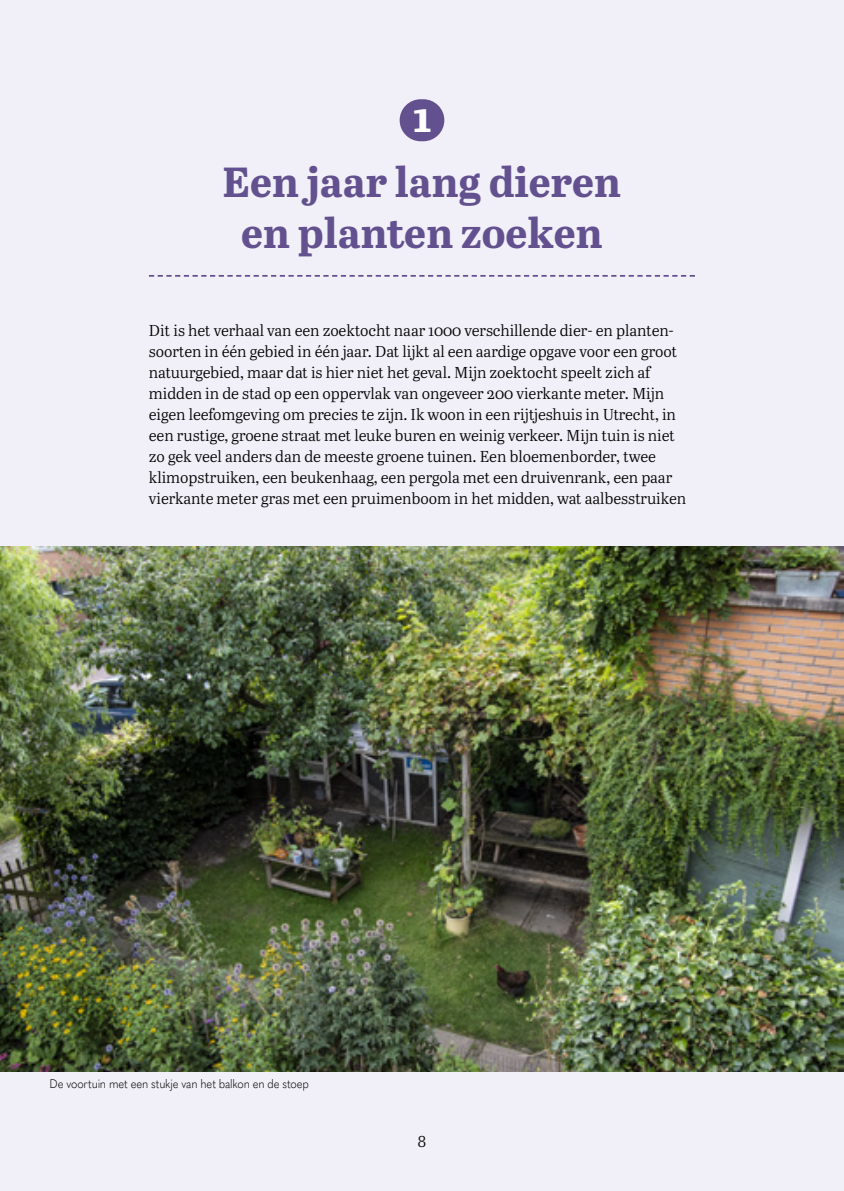
<style>
.page{position:relative;width:844px;height:1191px;background:#fff}
.page>*{position:absolute;margin:0;border:0;box-sizing:border-box;transform-origin:0 0}
.t1{font:700 42px/50.4px "Abril Text";color:#63508f;text-align:center}
.t2{font:700 42px "Abril Text";color:#fff}
.t3{font:15.75px/21px "Abril Text Lt";letter-spacing:-.005em;color:#000}
.t4{font:300 12.25px "Quasimoda";letter-spacing:-.01em;color:#000;scale:.9 1}
</style>
<div class="page">
<div style="left:0;top:0;width:843px;height:1191px;background:#f1eff7"></div>
<div style="left:399px;top:99px;width:45px;height:42px;background:#63508f;border-radius:21px"></div>
<svg style="left:149px;top:275px;width:545px;height:2px"></svg>
<img style="left:0;top:546px;width:843px;height:525px">
<h1 class="t2" style="left:412px;top:86px;width:21px">1</h1>
<h1 class="t1" style="left:223px;top:155px;width:399px">Een jaar lang dieren en planten zoeken</h1>
<p class="t3" style="left:149px;top:319px;width:538px">Dit is het verhaal van een zoektocht naar 1000 verschillende dier- en planten&shy;soorten in één gebied in één jaar. Dat lijkt al een aardige opgave voor een groot natuurgebied, maar dat is hier niet het geval. Mijn zoektocht speelt zich af midden in de stad op een oppervlak van ongeveer 200 vierkante meter. Mijn eigen leefomgeving om precies te zijn. Ik woon in een rijtjeshuis in Utrecht, in een rustige, groene straat met leuke buren en weinig verkeer. Mijn tuin is niet zo gek veel anders dan de meeste groene tuinen. Een bloemenborder, twee klimopstruiken, een beukenhaag, een pergola met een druivenrank, een paar vierkante meter gras met een pruimenboom in het midden, wat aalbesstruiken</p>
<p class="t4" style="left:50px;top:1074px;width:289px">De voortuin met een stukje van het balkon en de stoep</p>
<p class="t3" style="left:417px;top:1130px;width:11px">8</p>
</div>
